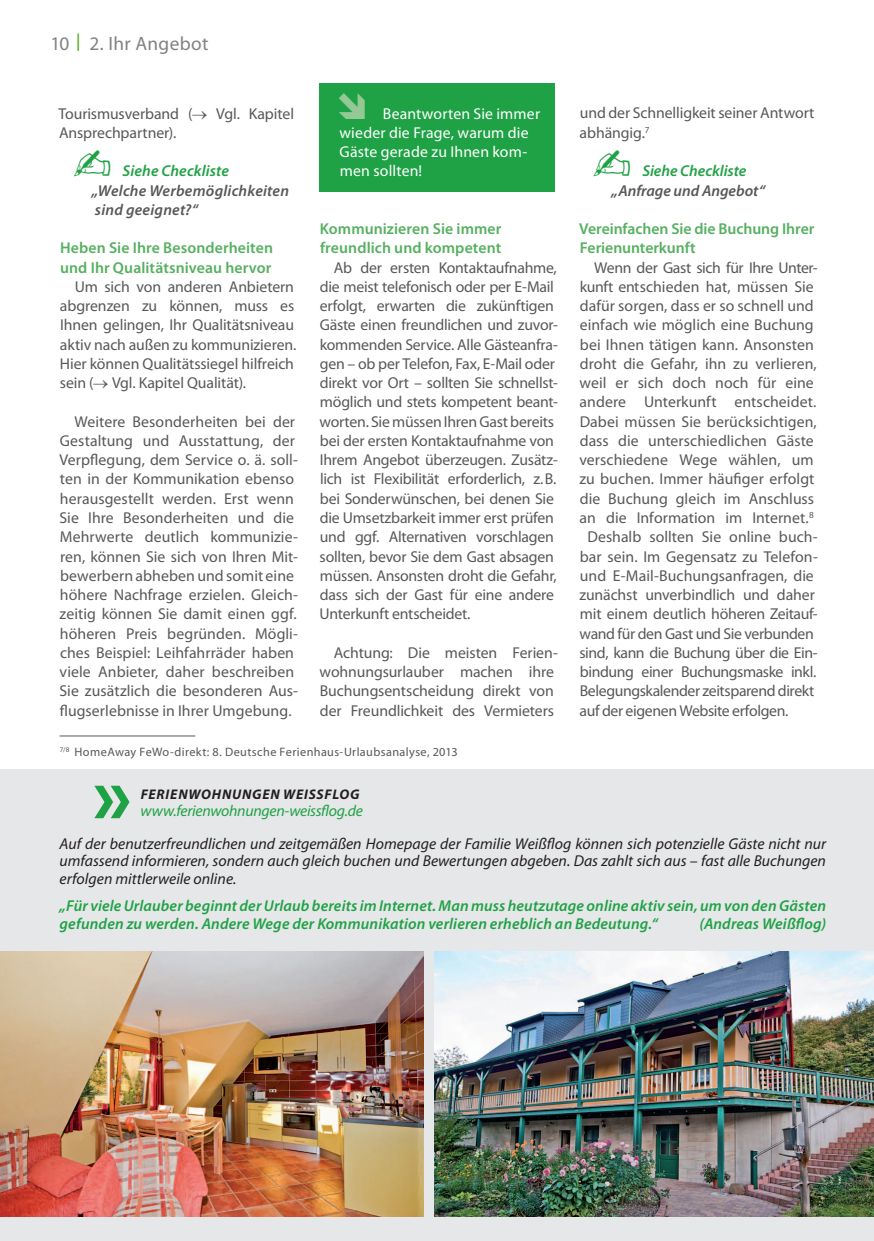
<style>
.page{position:relative;width:874px;height:1241px;background:#fff}
.page>*{position:absolute;margin:0;border:0;box-sizing:border-box;transform-origin:0 0}
.t1{font:700 85.05px "Myriad Pro";color:#1fa245}
.t2{font:19.25px "Myriad Pro";letter-spacing:.015em;color:#808285}
.t3{font:15.75px/19.2px "Myriad Pro";letter-spacing:-.005em;color:#57585a}
.t4{font:italic 15.75px/17.5px "Myriad Pro";letter-spacing:.005em;color:#231f20;text-align:justify}
.t5{font:italic 600 15.75px/17.5px "Myriad Pro";letter-spacing:.01em;color:#1fa245}
.t6{font:600 15.75px/19.2px "Myriad Pro";letter-spacing:.005em;color:#57b061}
.t7{font:15.75px "Myriad Pro";letter-spacing:-.025em;color:#57585a}
.t8{font:15.75px "Myriad Pro";letter-spacing:-.03em;color:#57585a}
.t9{font:15.75px/19.2px "Myriad Pro";letter-spacing:.01em;color:#fff}
.t10{font:italic 600 15.75px/19.2px "Myriad Pro";letter-spacing:.01em;color:#57585a}
.t11{font:italic 15.75px "Myriad Pro";letter-spacing:-.015em;color:#1fa245}
.t12{font:italic 700 14px "Myriad Pro";letter-spacing:.055em;color:#231f20}
.t13{font:12.25px "Myriad Pro";letter-spacing:.03em;color:#57585a}
</style>
<div class="page">
<div style="left:319px;top:83px;width:235px;height:108px;background:#1fa245"></div>
<div style="left:0;top:769px;width:873px;height:471px;background:#e6e7e9"></div>
<img style="left:434px;top:951px;width:439px;height:264px">
<img style="left:0;top:951px;width:423px;height:264px">
<hr style="left:60px;top:735px;width:135px;height:1px;background:#57585a">
<svg style="left:77px;top:33px;width:2px;height:18px"></svg>
<p class="t2" style="left:50px;top:31px;width:159px">10 2. Ihr Angebot</p>
<p class="t3" style="left:58px;top:103px;width:237px">Tourismusverband (→ Vgl. Kapitel<br>Ansprechpartner).</p>
<p class="t5" style="left:123px;top:162px;width:108px">Siehe Checkliste</p>
<p class="t10" style="left:92px;top:180px;width:199px">„Welche Werbemöglichkeiten sind geeignet?“</p>
<p class="t6" style="left:60px;top:238px;width:214px">Heben Sie Ihre Besonderheiten und Ihr Qualitätsniveau hervor</p>
<p class="t3" style="left:60px;top:277px;width:238px;text-indent:15px">Um sich von anderen Anbietern abgrenzen zu können, muss es Ihnen gelingen, Ihr Qualitätsniveau aktiv nach außen zu kommunizieren.<br>Hier können Qualitätssiegel hilfreich sein (→ Vgl. Kapitel Qualität).</p>
<p class="t3" style="left:59px;top:411px;width:240px;text-indent:15px">Weitere Besonderheiten bei der Gestaltung und Ausstattung, der Verpflegung, dem Service o. ä. soll&shy;ten in der Kommunikation ebenso herausgestellt werden. Erst wenn Sie Ihre Besonderheiten und die Mehrwerte deutlich kommunizie&shy;ren, können Sie sich von Ihren Mit&shy;bewerbern abheben und somit eine höhere Nachfrage erzielen. Gleich&shy;zeitig können Sie damit einen ggf. höheren Preis begründen. Mögli&shy;ches Beispiel: Leihfahrräder haben viele Anbieter, daher beschreiben Sie zusätzlich die besonderen Aus&shy;flugserlebnisse in Ihrer Umgebung.</p>
<p class="t9" style="left:339px;top:103px;width:202px;text-indent:43px">Beantworten Sie immer wieder die Frage, warum die<br>Gäste gerade zu Ihnen kom&shy;men sollten!</p>
<p class="t6" style="left:320px;top:219px;width:183px">Kommunizieren Sie immer freundlich und kompetent</p>
<p class="t3" style="left:319px;top:257px;width:239px;text-indent:14px">Ab der ersten Kontaktaufnahme, die meist telefonisch oder per E-Mail erfolgt, erwarten die zukünftigen Gäste einen freundlichen und zuvor&shy;kommenden Service. Alle Gästeanfra&shy;gen – ob per Telefon, Fax, E-Mail oder direkt vor Ort – sollten Sie schnellst&shy;möglich und stets kompetent beant&shy;worten. Sie müssen Ihren Gast bereits bei der ersten Kontaktaufnahme von Ihrem Angebot überzeugen. Zusätz&shy;lich ist Flexibilität erforderlich, z.B. bei Sonderwünschen, bei denen Sie die Umsetzbarkeit immer erst prüfen und ggf. Alternativen vorschlagen sollten, bevor Sie dem Gast absagen müssen. Ansonsten droht die Gefahr, dass sich der Gast für eine andere Unterkunft entscheidet.</p>
<p class="t3" style="left:319px;top:642px;width:239px;text-indent:14px">Achtung: Die meisten Ferien&shy;wohnungsurlauber machen ihre<br>Buchungsentscheidung direkt von der Freundlichkeit des Vermieters</p>
<p class="t13" style="left:60px;top:744px;width:399px"><sup>7/8</sup> HomeAway FeWo-direkt: 8. Deutsche Ferienhaus-Urlaubsanalyse, 2013</p>
<p class="t3" style="left:579px;top:103px;width:236px">und der Schnelligkeit seiner Antwort abhängig.<sup>7</sup></p>
<p class="t5" style="left:642px;top:162px;width:105px">Siehe Checkliste</p>
<p class="t10" style="left:611px;top:180px;width:155px">„Anfrage und Angebot“</p>
<p class="t6" style="left:579px;top:219px;width:237px">Vereinfachen Sie die Buchung Ihrer<br>Ferienunterkunft</p>
<p class="t8" style="left:594px;top:257px;width:225px">Wenn der Gast sich für Ihre Unter-</p>
<p class="t3" style="left:579px;top:277px;width:235px">kunft entschieden hat, müssen Sie</p>
<p class="t3" style="left:579px;top:296px;width:235px">dafür sorgen, dass er so schnell und</p>
<p class="t3" style="left:579px;top:315px;width:235px">einfach wie möglich eine Buchung</p>
<p class="t3" style="left:579px;top:334px;width:235px">bei Ihnen tätigen kann. Ansonsten</p>
<p class="t3" style="left:579px;top:354px;width:238px">droht die Gefahr, ihn zu verlieren,</p>
<p class="t3" style="left:579px;top:373px;width:236px">weil er sich doch noch für eine</p>
<p class="t3" style="left:579px;top:392px;width:238px">andere Unterkunft entscheidet.</p>
<p class="t3" style="left:579px;top:411px;width:238px">Dabei müssen Sie berücksichtigen,</p>
<p class="t3" style="left:579px;top:431px;width:235px">dass die unterschiedlichen Gäste</p>
<p class="t3" style="left:579px;top:450px;width:236px">verschiedene Wege wählen, um</p>
<p class="t3" style="left:579px;top:469px;width:236px">zu buchen. Immer häufiger erfolgt</p>
<p class="t3" style="left:579px;top:488px;width:236px">die Buchung gleich im Anschluss</p>
<p class="t3" style="left:579px;top:507px;width:235px">an die Information im Internet.<sup>8</sup></p>
<p class="t3" style="left:587px;top:527px;width:232px">Deshalb sollten Sie online buch-</p>
<p class="t3" style="left:579px;top:546px;width:239px">bar sein. Im Gegensatz zu Telefon-</p>
<p class="t3" style="left:579px;top:565px;width:235px">und E-Mail-Buchungsanfragen, die</p>
<p class="t3" style="left:579px;top:585px;width:237px">zunächst unverbindlich und daher</p>
<p class="t3" style="left:579px;top:604px;width:239px">mit einem deutlich höheren Zeitauf-</p>
<p class="t7" style="left:579px;top:623px;width:236px">wand für den Gast und Sie verbunden</p>
<p class="t8" style="left:579px;top:642px;width:239px">sind, kann die Buchung über die Ein-</p>
<p class="t8" style="left:579px;top:662px;width:238px">bindung einer Buchungsmaske inkl.</p>
<p class="t7" style="left:579px;top:681px;width:236px">Belegungskalender zeitsparend direkt</p>
<p class="t7" style="left:579px;top:700px;width:210px">auf der eigenen Website erfolgen.</p>
<h1 class="t1" style="left:92px;top:739px;width:41px">»</h1>
<p class="t12" style="left:141px;top:785px;width:220px">FERIENWOHNUNGEN WEISSFLOG</p>
<p class="t11" style="left:140px;top:801px;width:224px">www.ferienwohnungen-weissflog.de</p>
<p class="t4" style="left:60px;top:834px;width:767px">Auf der benutzerfreundlichen und zeitgemäßen Homepage der Familie Weißflog können sich potenzielle Gäste nicht nur umfassend informieren, sondern auch gleich buchen und Bewertungen abgeben. Das zahlt sich aus – fast alle Buchungen erfolgen mittlerweile online.</p>
<p class="t5" style="left:60px;top:896px;width:767px">„Für viele Urlauber beginnt der Urlaub bereits im Internet. Man muss heutzutage online aktiv sein, um von den Gästen gefunden zu werden. Andere Wege der Kommunikation verlieren erheblich an Bedeutung.“</p>
<p class="t5" style="left:699px;top:914px;width:128px">(Andreas Weißflog)</p>
</div>
